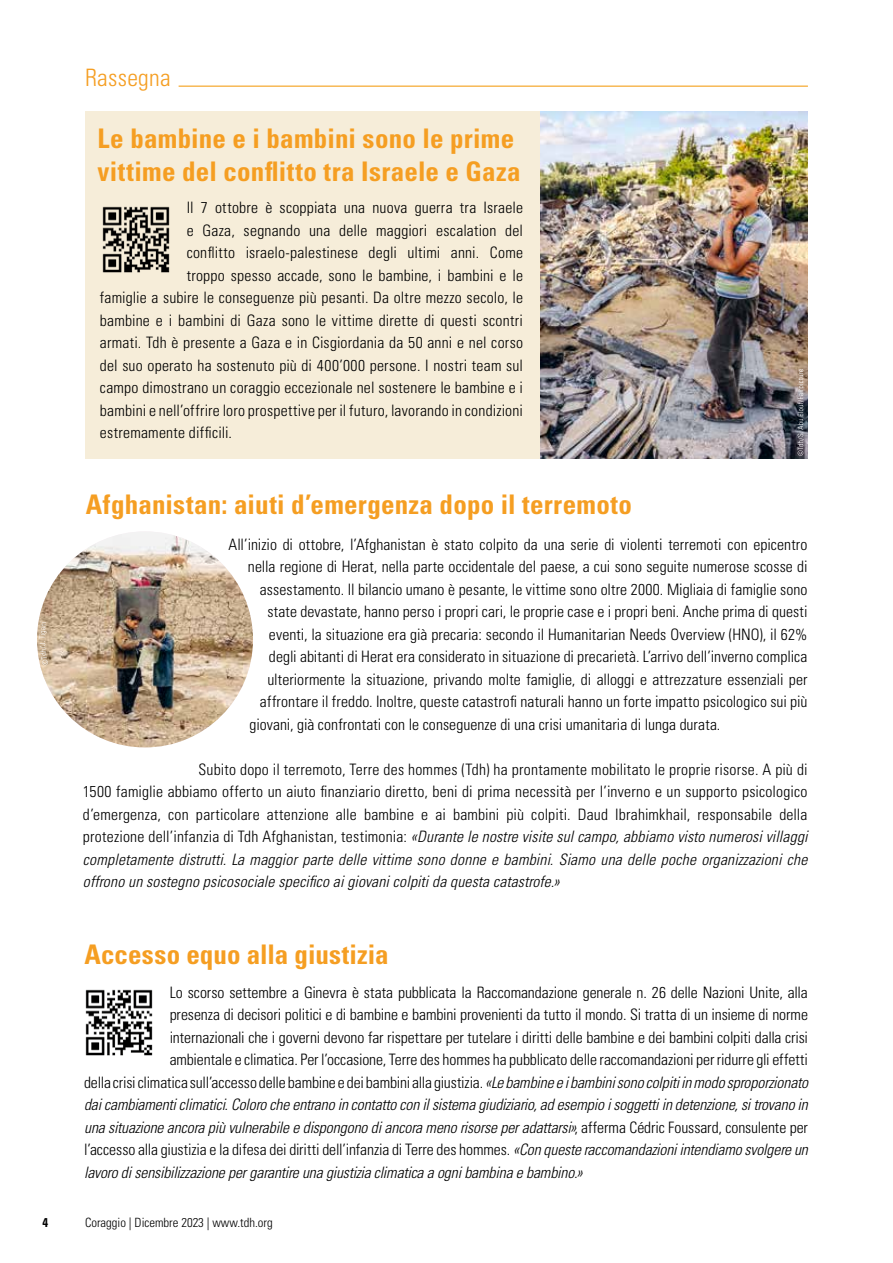
<style>
.page{position:relative;width:893px;height:1263px;background:#fff}
.page>*{position:absolute;margin:0;border:0;box-sizing:border-box;transform-origin:0 0}
.t1{font:700 condensed 27px/32.4px "Univers LT Std";letter-spacing:.01em;color:#f59e22}
.t2{font:300 condensed 24px "Univers LT Std";letter-spacing:.01em;color:#f59e22}
.t3{font:300 condensed 15.75px/22.5px "Univers LT Std";letter-spacing:.005em;color:#000;text-align:justify}
.t4{font:italic 300 condensed 15.75px "Univers LT Std";letter-spacing:-.01em;color:#000}
.t5{font:300 condensed 12.75px "Univers LT Std";color:#000}
.t6{font:700 condensed 12.75px "Univers LT Std";color:#000}
.s1{font-style:italic}
.s2{font-style:normal}
</style>
<div class="page">
<img style="left:540px;top:112px;width:268px;height:346px">
<img style="left:102px;top:206px;width:68px;height:67px">
<hr style="left:179px;top:86px;width:629px;height:1px;background:#f49600">
<img style="left:85px;top:989px;width:68px;height:67px">
<svg style="left:798px;top:369px;width:7px;height:87px"></svg>
<img style="left:37px;top:531px;width:216px;height:216px;border-radius:108px">
<svg style="left:39px;top:622px;width:9px;height:44px"></svg>
<h2 class="t2" style="left:85px;top:63px;width:87px">Rassegna</h2>
<h1 class="t1" style="left:97px;top:122px;width:425px">Le bambine e i bambini sono le prime vittime del conflitto tra Israele e Gaza</h1>
<p class="t3" style="left:187px;top:196px;width:338px">Il 7 ottobre è scoppiata una nuova guerra tra Israele</p>
<p class="t3" style="left:187px;top:219px;width:338px">e Gaza, segnando una delle maggiori escalation del</p>
<p class="t3" style="left:187px;top:241px;width:338px">conflitto israelo-palestinese degli ultimi anni. Come</p>
<p class="t3" style="left:187px;top:264px;width:338px">troppo spesso accade, sono le bambine, i bambini e le</p>
<p class="t3" style="left:100px;top:286px;width:425px">famiglie a subire le conseguenze più pesanti. Da oltre mezzo secolo, le</p>
<p class="t3" style="left:100px;top:309px;width:425px">bambine e i bambini di Gaza sono le vittime dirette di questi scontri</p>
<p class="t3" style="left:100px;top:331px;width:425px">armati. Tdh è presente a Gaza e in Cisgiordania da 50 anni e nel corso</p>
<p class="t3" style="left:100px;top:354px;width:425px">del suo operato ha sostenuto più di 400’000 persone. I nostri team sul</p>
<p class="t3" style="left:100px;top:376px;width:425px">campo dimostrano un coraggio eccezionale nel sostenere le bambine e i</p>
<p class="t3" style="left:100px;top:399px;width:425px">bambini e nell’offrire loro prospettive per il futuro, lavorando in condizioni</p>
<p class="t3" style="left:100px;top:421px;width:134px">estremamente difficili.</p>
<h1 class="t1" style="left:86px;top:488px;width:548px">Afghanistan: aiuti d’emergenza dopo il terremoto</h1>
<p class="t3" style="left:228px;top:533px;width:580px">All’inizio di ottobre, l’Afghanistan è stato colpito da una serie di violenti terremoti con epicentro</p>
<p class="t3" style="left:248px;top:556px;width:561px">nella regione di Herat, nella parte occidentale del paese, a cui sono seguite numerose scosse di</p>
<p class="t3" style="left:260px;top:578px;width:549px">assestamento. Il bilancio umano è pesante, le vittime sono oltre 2000. Migliaia di famiglie sono</p>
<p class="t3" style="left:267px;top:601px;width:541px">state devastate, hanno perso i propri cari, le proprie case e i propri beni. Anche prima di questi</p>
<p class="t3" style="left:269px;top:623px;width:540px">eventi, la situazione era già precaria: secondo il Humanitarian Needs Overview (HNO), il 62%</p>
<p class="t3" style="left:269px;top:646px;width:540px">degli abitanti di Herat era considerato in situazione di precarietà. L’arrivo dell’inverno complica</p>
<p class="t3" style="left:267px;top:668px;width:541px">ulteriormente la situazione, privando molte famiglie, di alloggi e attrezzature essenziali per</p>
<p class="t3" style="left:260px;top:691px;width:549px">affrontare il freddo. Inoltre, queste catastrofi naturali hanno un forte impatto psicologico sui più</p>
<p class="t3" style="left:249px;top:713px;width:472px">giovani, già confrontati con le conseguenze di una crisi umanitaria di lunga durata.</p>
<p class="t3" style="left:83px;top:758px;width:726px;text-indent:115px">Subito dopo il terremoto, Terre des hommes (Tdh) ha prontamente mobilitato le proprie risorse. A più di 1500 famiglie abbiamo offerto un aiuto finanziario diretto, beni di prima necessità per l’inverno e un supporto psicologico d’emergenza, con particolare attenzione alle bambine e ai bambini più colpiti. Daud Ibrahimkhail, responsabile della protezione dell’infanzia di Tdh Afghanistan, testimonia: <span class="s1">«Durante le nostre visite sul campo, abbiamo visto numerosi villaggi completamente distrutti. La maggior parte delle vittime sono donne e bambini. Siamo una delle poche organizzazioni che offrono un sostegno psicosociale specifico ai giovani colpiti da questa catastrofe.»</span></p>
<h1 class="t1" style="left:84px;top:938px;width:306px">Accesso equo alla giustizia</h1>
<p class="t3" style="left:170px;top:981px;width:640px">Lo scorso settembre a Ginevra è stata pubblicata la Raccomandazione generale n. 26 delle Nazioni Unite, alla</p>
<p class="t3" style="left:170px;top:1004px;width:640px">presenza di decisori politici e di bambine e bambini provenienti da tutto il mondo. Si tratta di un insieme di norme</p>
<p class="t3" style="left:170px;top:1026px;width:640px">internazionali che i governi devono far rispettare per tutelare i diritti delle bambine e dei bambini colpiti dalla crisi</p>
<p class="t3" style="left:170px;top:1049px;width:640px">ambientale e climatica. Per l’occasione, Terre des hommes ha pubblicato delle raccomandazioni per ridurre gli effetti</p>
<p class="t3" style="left:84px;top:1071px;width:725px">della crisi climatica sull’accesso delle bambine e dei bambini alla giustizia. <span class="s1">«Le bambine e i bambini sono colpiti in modo sproporzionato</span></p>
<p class="t4" style="left:84px;top:1095px;width:725px">dai cambiamenti climatici. Coloro che entrano in contatto con il sistema giudiziario, ad esempio i soggetti in detenzione, si trovano in</p>
<p class="t4" style="left:84px;top:1118px;width:725px">una situazione ancora più vulnerabile e dispongono di ancora meno risorse per adattarsi»<span class="s2">, afferma Cédric Foussard, consulente per</span></p>
<p class="t3" style="left:84px;top:1139px;width:725px">l’accesso alla giustizia e la difesa dei diritti dell’infanzia di Terre des hommes. <span class="s1">«Con queste raccomandazioni intendiamo svolgere un</span></p>
<p class="t4" style="left:84px;top:1163px;width:500px">lavoro di sensibilizzazione per garantire una giustizia climatica a ogni bambina e bambino.»</p>
<p class="t6" style="left:43px;top:1214px;width:7px">4</p>
<p class="t5" style="left:85px;top:1214px;width:189px">Coraggio | Dicembre 2023 | www.tdh.org</p>
</div>
